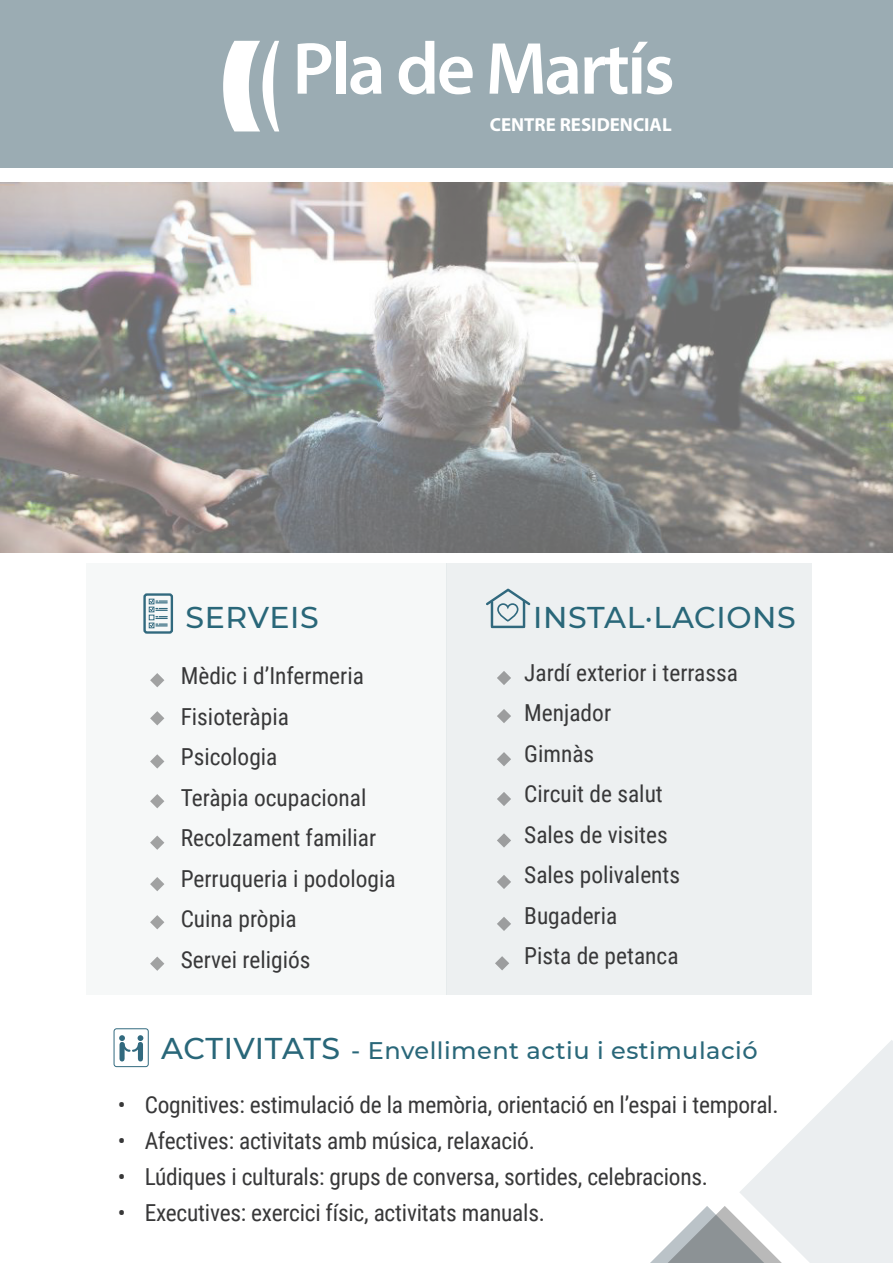
<style>
.page{position:relative;width:893px;height:1263px;background:#fff}
.page>*{position:absolute;margin:0;border:0;box-sizing:border-box;transform-origin:0 0}
.t1{font:600 74.4px "Myriad Pro";letter-spacing:-.035em;color:#fff}
.t2{font:500 30px "Montserrat";letter-spacing:.02em;color:#296779}
.t3{font:500 24px "Montserrat";letter-spacing:.02em;color:#296779}
.t4{font:23.4px "Roboto Condensed";color:#383839}
.t5{font:700 18.9px "Myriad Pro";color:#fff}
</style>
<div class="page">
<img style="left:0;top:182px;width:893px;height:371px">
<div style="left:0;top:0;width:893px;height:168px;background:#9bacb3"></div>
<svg style="left:223px;top:41px;width:56px;height:90px"></svg>
<div style="left:86px;top:563px;width:360px;height:432px;background:#f6f8f8"></div>
<div style="left:446px;top:563px;width:366px;height:432px;background:#edf0f1"></div>
<svg style="left:497px;top:709px;width:14px;height:14px"></svg>
<svg style="left:497px;top:752px;width:14px;height:14px"></svg>
<svg style="left:497px;top:792px;width:14px;height:14px"></svg>
<svg style="left:497px;top:671px;width:14px;height:14px"></svg>
<svg style="left:497px;top:875px;width:14px;height:14px"></svg>
<svg style="left:497px;top:917px;width:14px;height:14px"></svg>
<svg style="left:497px;top:833px;width:14px;height:15px"></svg>
<svg style="left:150px;top:711px;width:14px;height:14px"></svg>
<svg style="left:150px;top:754px;width:14px;height:15px"></svg>
<svg style="left:150px;top:794px;width:14px;height:14px"></svg>
<svg style="left:150px;top:673px;width:14px;height:14px"></svg>
<svg style="left:150px;top:877px;width:14px;height:14px"></svg>
<svg style="left:150px;top:915px;width:14px;height:14px"></svg>
<svg style="left:150px;top:835px;width:14px;height:15px"></svg>
<hr style="left:491px;top:602px;width:2px;height:24px;background:#31697e">
<hr style="left:492px;top:626px;width:31px;height:2px;background:#31697e">
<hr style="left:523px;top:601px;width:2px;height:26px;background:#31697e">
<svg style="left:486px;top:588px;width:45px;height:34px"></svg>
<div style="left:143px;top:593px;width:30px;height:41px;border:2px solid #31697e;border-radius:2px"></div>
<svg style="left:149px;top:599px;width:18px;height:29px"></svg>
<svg style="left:650px;top:1040px;width:243px;height:223px"></svg>
<svg style="left:150px;top:956px;width:14px;height:15px"></svg>
<div style="left:119px;top:1044px;width:6px;height:15px;background:#326a7f"></div>
<div style="left:138px;top:1044px;width:5px;height:15px;background:#326a7f"></div>
<svg style="left:119px;top:1035px;width:24px;height:17px"></svg>
<div style="left:114px;top:1028px;width:35px;height:39px;border:1px solid #326a7f;border-radius:3px"></div>
<svg style="left:495px;top:956px;width:14px;height:14px"></svg>
<p class="t1" style="left:292px;top:21px;width:384px">Pla de Martís</p>
<p class="t5" style="left:490px;top:113px;width:183px">CENTRE RESIDENCIAL</p>
<p class="t2" style="left:186px;top:596px;width:135px">SERVEIS</p>
<p class="t4" style="left:181px;top:659px;width:185px">Mèdic i d’Infermeria</p>
<p class="t4" style="left:181px;top:700px;width:110px">Fisioteràpia</p>
<p class="t4" style="left:181px;top:740px;width:98px">Psicologia</p>
<p class="t4" style="left:181px;top:781px;width:187px">Teràpia ocupacional</p>
<p class="t4" style="left:181px;top:821px;width:197px">Recolzament familiar</p>
<p class="t4" style="left:181px;top:862px;width:216px">Perruqueria i podologia</p>
<p class="t4" style="left:181px;top:902px;width:118px">Cuina pròpia</p>
<p class="t4" style="left:181px;top:943px;width:131px">Servei religiós</p>
<p class="t2" style="left:533px;top:596px;width:264px">INSTAL·LACIONS</p>
<p class="t4" style="left:524px;top:656px;width:215px">Jardí exterior i terrassa</p>
<p class="t4" style="left:524px;top:697px;width:88px">Menjador</p>
<p class="t4" style="left:524px;top:737px;width:71px">Gimnàs</p>
<p class="t4" style="left:524px;top:778px;width:140px">Circuit de salut</p>
<p class="t4" style="left:524px;top:818px;width:145px">Sales de visites</p>
<p class="t4" style="left:524px;top:859px;width:157px">Sales polivalents</p>
<p class="t4" style="left:524px;top:899px;width:95px">Bugaderia</p>
<p class="t4" style="left:524px;top:940px;width:156px">Pista de petanca</p>
<p class="t2" style="left:161px;top:1027px;width:180px">ACTIVITATS</p>
<p class="t3" style="left:351px;top:1034px;width:408px">- Envelliment actiu i estimulació</p>
<p class="t4" style="left:118px;top:1088px;width:662px">• Cognitives: estimulació de la memòria, orientació en l’espai i temporal.</p>
<p class="t4" style="left:118px;top:1124px;width:419px">• Afectives: activitats amb música, relaxació.</p>
<p class="t4" style="left:118px;top:1160px;width:592px">• Lúdiques i culturals: grups de conversa, sortides, celebracions.</p>
<p class="t4" style="left:118px;top:1196px;width:429px">• Executives: exercici físic, activitats manuals.</p>
</div>
